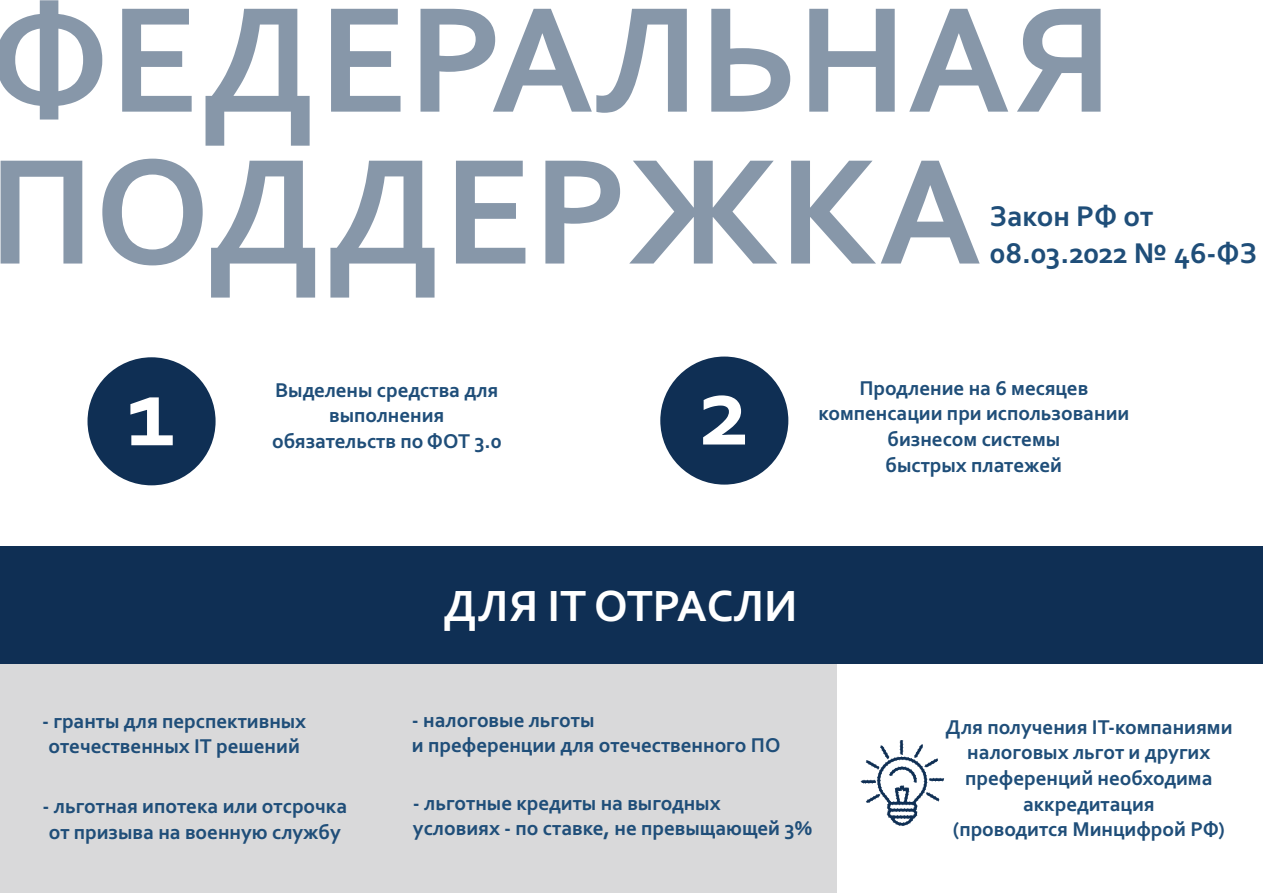
<style>
.page{position:relative;width:1263px;height:893px;background:#fff}
.page>*{position:absolute;margin:0;border:0;box-sizing:border-box;transform-origin:0 0}
.t1{font:700 157.5px/151.9px "Corbel";color:rgb(15 47 84/.5)}
.t2{font:700 101.25px "Corbel";color:#fff}
.t3{font:700 45.9px "Corbel";color:#fff}
.t4{font:700 30px/36.6px "Corbel";color:#1f4e79}
.t5{font:700 21px/25.7px "Corbel";color:#1f4e79;text-align:center}
</style>
<div class="page">
<div style="left:88px;top:357px;width:128px;height:128px;background:#0f2f54;border-radius:50%"></div>
<div style="left:660px;top:357px;width:128px;height:128px;background:#0f2f54;border-radius:50%"></div>
<div style="left:0;top:607px;width:837px;height:286px;background:#d9d9da"></div>
<div style="left:0;top:546px;width:1263px;height:117px;background:#0f2f54"></div>
<svg style="left:860px;top:740px;width:84px;height:86px"></svg>
<h1 class="t1" style="left:-12px;top:-3px;width:1126px">ФЕДЕРАЛЬНАЯ<br>ПОДДЕРЖКА</h1>
<h3 class="t4" style="left:990px;top:201px;width:268px">Закон РФ от<br>08.03.2022 № 46-ФЗ</h3>
<h2 class="t2" style="left:126px;top:370px;width:52px">1</h2>
<p class="t5" style="left:272px;top:379px;width:231px">Выделены средства для выполнения обязательств по ФОТ 3.0</p>
<h2 class="t2" style="left:699px;top:369px;width:52px">2</h2>
<p class="t5" style="left:818px;top:377px;width:313px">Продление на 6 месяцев компенсации при использовании бизнесом системы<br>быстрых платежей</p>
<p class="t5" style="left:42px;top:710px;width:266px">- гранты для перспективных отечественных IT решений</p>
<p class="t5" style="left:43px;top:795px;width:306px;text-align:left">- льготная ипотека или отсрочка от призыва на военную службу</p>
<h3 class="t3" style="left:443px;top:587px;width:356px">ДЛЯ IT ОТРАСЛИ</h3>
<p class="t5" style="left:412px;top:709px;width:370px;text-align:left">- налоговые льготы<br>и преференции для отечественного ПО</p>
<p class="t5" style="left:413px;top:792px;width:401px;text-align:left">- льготные кредиты на выгодных условиях - по ставке, не превыщающей 3%</p>
<p class="t5" style="left:945px;top:716px;width:289px">Для получения IT-компаниями налоговых льгот и других преференций необходима аккредитация<br>(проводится Минцифрой РФ)</p>
</div>
